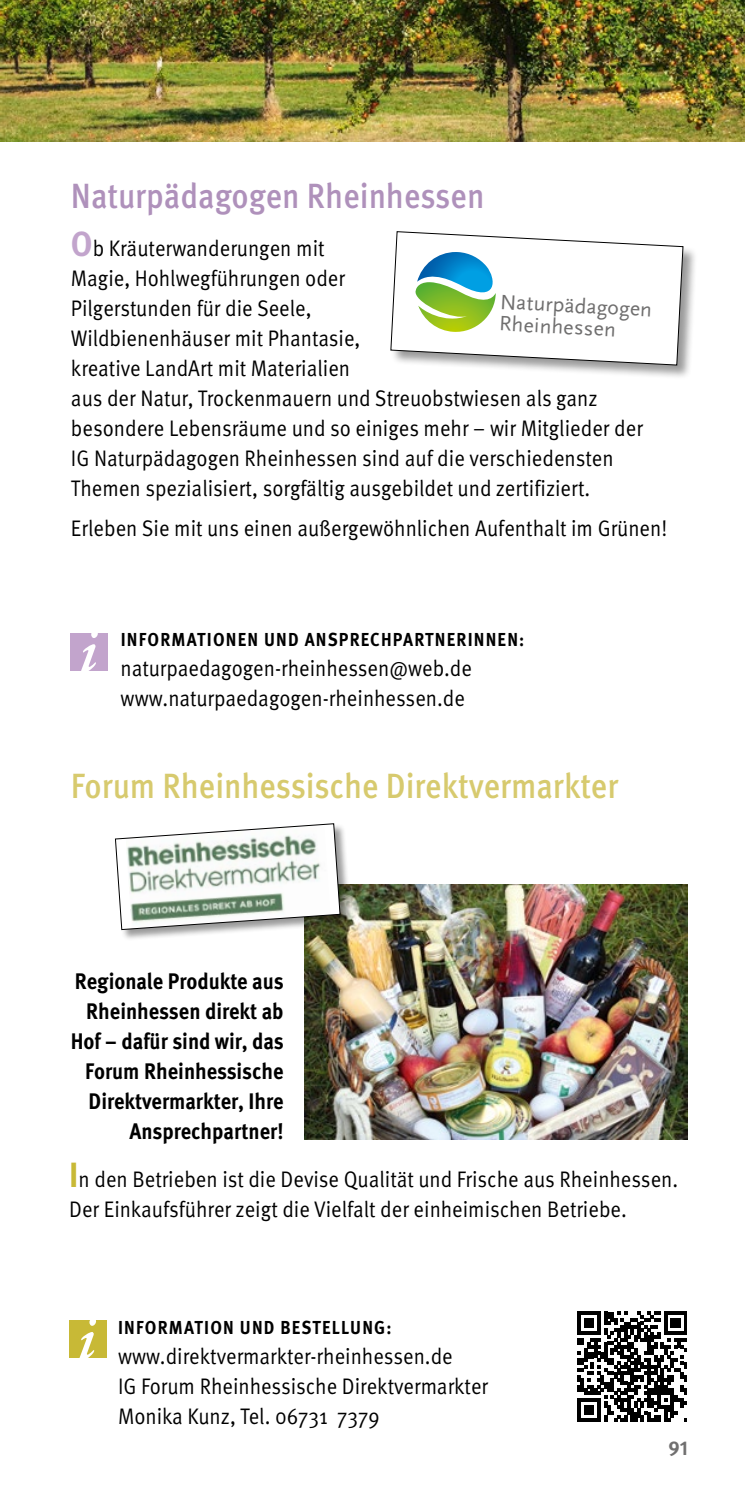
<style>
.page{position:relative;width:745px;height:1489px;background:#fff}
.page>*{position:absolute;margin:0;border:0;box-sizing:border-box;transform-origin:0 0}
.t1{font:500 35px "Meta Pro";color:#d7ca6e;scale:.9 1}
.t2{font:500 35px "Meta Pro";color:#af91bb;scale:.9 1}
.t3{font:22.5px/30px "Meta Pro";color:#000;scale:.9 1}
.t4{font:700 22.5px/30px "Meta Pro";color:#000;text-align:right;scale:.9 1}
.t5{font:21.5px/21.8px "Scala Sans";color:#706f6f}
.t6{font:700 20px "Meta Pro";color:#706f6f}
.t7{font:700 18.75px "Meta Pro";letter-spacing:.07em;color:#000;scale:.9 1}
.s1{font-weight:700;font-size:35px;color:#c2a4cc}
.s2{font-weight:700;font-size:35px;color:#c8b936}
</style>
<div class="page">
<img style="left:0;top:0;width:744px;height:142px">
<div style="left:390px;top:231px;width:307px;height:149px;background:#000;opacity:.4"></div>
<svg style="left:390px;top:231px;width:293px;height:135px"></svg>
<div style="left:71px;top:633px;width:37px;height:37px;background:#c2a4cc"></div>
<svg style="left:81px;top:633px;width:17px;height:37px"></svg>
<svg style="left:577px;top:1311px;width:109px;height:110px"></svg>
<div style="left:69px;top:1320px;width:37px;height:37px;background:#c8b936"></div>
<svg style="left:80px;top:1320px;width:16px;height:37px"></svg>
<img style="left:305px;top:884px;width:382px;height:255px">
<div style="left:115px;top:823px;width:236px;height:118px;background:#000;opacity:.4"></div>
<svg style="left:115px;top:823px;width:225px;height:107px"></svg>
<h1 class="t2" style="left:71px;top:168px;width:461px">Naturpädagogen Rheinhessen</h1>
<p class="t3" style="left:71px;top:231px;width:636px"><span class="s1">O</span>b Kräuterwanderungen mit<br>Magie, Hohlwegführungen oder<br>Pilgerstunden für die Seele,<br>Wildbienenhäuser mit Phantasie,<br>kreative LandArt mit Materialien<br>aus der Natur, Trockenmauern und Streuobstwiesen als ganz besondere Lebensräume und so einiges mehr – wir Mitglieder der IG Naturpädagogen Rheinhessen sind auf die verschiedensten Themen spezialisiert, sorgfältig ausgebildet und zertifiziert.</p>
<p class="t3" style="left:71px;top:512px;width:663px">Erleben Sie mit uns einen außergewöhnlichen Aufenthalt im Grünen!</p>
<p class="t5" style="left:500px;top:291px;width:153px;rotate:3deg">Naturpädagogen<br>Rheinhessen</p>
<p class="t7" style="left:121px;top:624px;width:449px">INFORMATIONEN UND ANSPRECHPARTNERINNEN:</p>
<p class="t3" style="left:120px;top:651px;width:391px">naturpaedagogen-rheinhessen@web.de www.naturpaedagogen-rheinhessen.de</p>
<h1 class="t1" style="left:71px;top:758px;width:609px">Forum Rheinhessische Direktvermarkter</h1>
<p class="t4" style="left:71px;top:964px;width:238px">Regionale Produkte aus<br>Rheinhessen direkt ab<br>Hof – dafür sind wir, das<br>Forum Rheinhessische<br>Direktvermarkter, Ihre<br>Ansprechpartner!</p>
<p class="t3" style="left:69px;top:1162px;width:677px"><span class="s2">I</span>n den Betrieben ist die Devise Qualität und Frische aus Rheinhessen.<br>Der Einkaufsführer zeigt die Vielfalt der einheimischen Betriebe.</p>
<p class="t7" style="left:118px;top:1312px;width:305px">INFORMATION UND BESTELLUNG:</p>
<p class="t3" style="left:118px;top:1339px;width:412px">www.direktvermarkter-rheinhessen.de<br>IG Forum Rheinhessische Direktvermarkter<br>Monika Kunz, Tel. 06731 7379</p>
<p class="t6" style="left:668px;top:1431px;width:21px">91</p>
</div>
